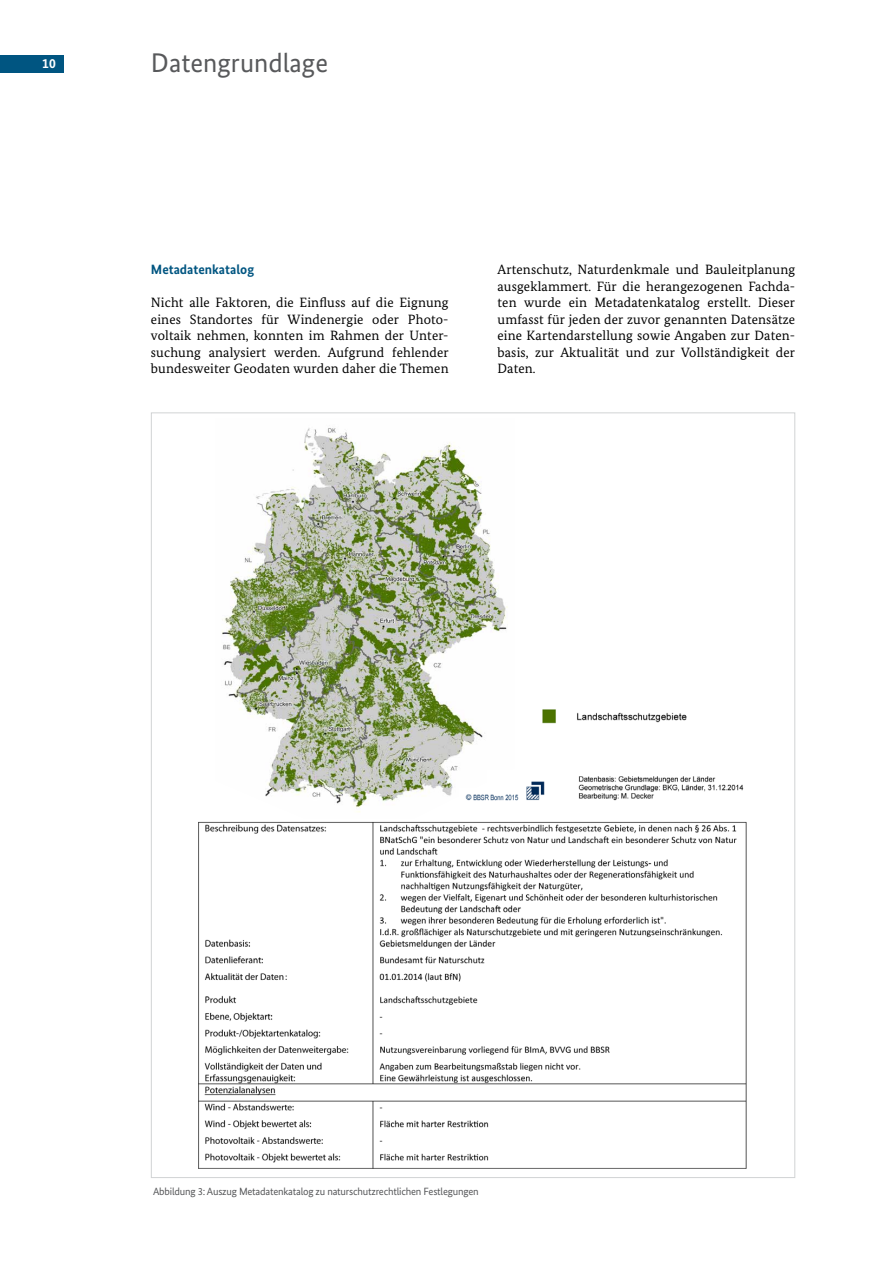
<style>
.page{position:relative;width:893px;height:1263px;background:#fff}
.page>*{position:absolute;margin:0;border:0;box-sizing:border-box;transform-origin:0 0}
.t1{font:27px "Bundes Sans";color:#58595b}
.t2{font:13.5px/16.5px "Bundes Serif";letter-spacing:.01em;color:#000;text-align:justify}
.t3{font:700 13.5px "Bundes Sans";color:#005581}
.t4{font:700 13.5px "Bundes Sans";color:#fff}
.t5{font:10.5px "Bundes Sans";letter-spacing:-.02em;color:#58595b}
</style>
<div class="page">
<div style="left:0;top:55px;width:64px;height:17px;background:#005581"></div>
<img style="left:199px;top:821px;width:547px;height:348px">
<img style="left:222px;top:428px;width:286px;height:384px">
<img style="left:542px;top:709px;width:145px;height:15px">
<img style="left:458px;top:770px;width:286px;height:42px">
<p class="t4" style="left:42px;top:55px;width:15px">10</p>
<h1 class="t1" style="left:151px;top:46px;width:179px">Datengrundlage</h1>
<p class="t3" style="left:151px;top:261px;width:105px">Metadatenkatalog</p>
<p class="t2" style="left:151px;top:294px;width:299px">Nicht alle Faktoren, die Einfluss auf die Eignung eines Standortes für Windenergie oder Photo&shy;voltaik nehmen, konnten im Rahmen der Unter&shy;suchung analysiert werden. Aufgrund fehlender bundesweiter Geodaten wurden daher die Themen</p>
<p class="t2" style="left:497px;top:261px;width:299px">Artenschutz, Naturdenkmale und Bauleitplanung ausgeklammert. Für die herangezogenen Fachda&shy;ten wurde ein Metadatenkatalog erstellt. Dieser umfasst für jeden der zuvor genannten Datensätze eine Kartendarstellung sowie Angaben zur Daten&shy;basis, zur Aktualität und zur Vollständigkeit der Daten.</p>
<p class="t5" style="left:153px;top:1184px;width:327px">Abbildung 3: Auszug Metadatenkatalog zu naturschutzrechtlichen Festlegungen</p>
</div>
